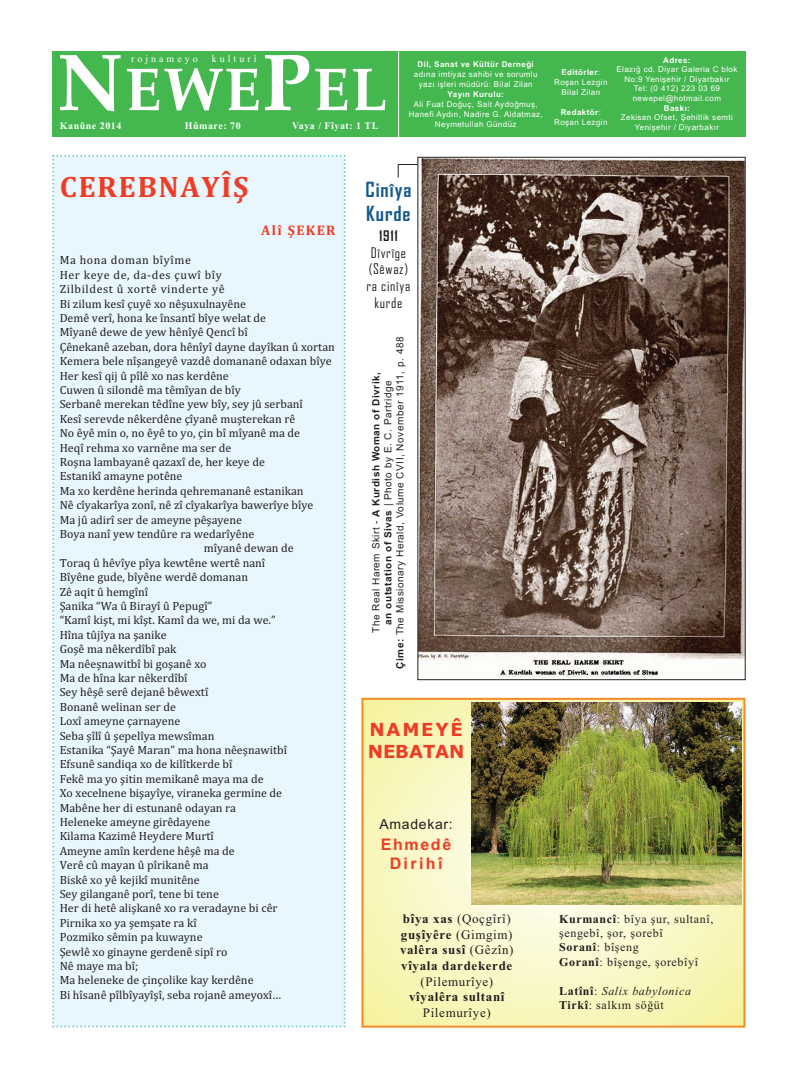
<style>
.page{position:relative;width:798px;height:1081px;background:#fff}
.page>*{position:absolute;margin:0;border:0;box-sizing:border-box;transform-origin:0 0}
.t1{font:700 60px "Palatino Linotype";color:#fff}
.t2{font:700 30px "Cambria";letter-spacing:.05em;color:#ef3c25}
.t3{font:700 20px/24px "Agency FB";letter-spacing:.05em;color:#145a8c}
.t4{font:700 18px/21.6px "Verdana";color:#ef3c25}
.t5{font:700 16px/19.2px "Arial";letter-spacing:.125em;color:#ef3c25;text-align:center}
.t6{font:14px/16.8px "Agency FB";letter-spacing:.05em;color:#231f20;text-align:center}
.t7{font:14px "Arial";letter-spacing:.05em;color:#231f20}
.t8{font:700 14px "Cambria";letter-spacing:.1em;color:#ef3c25}
.t9{font:700 14px "Agency FB";color:#231f20}
.t10{font:700 13px/15.6px "Times New Roman";letter-spacing:.05em;color:#231f20}
.t11{font:13px "Times New Roman";letter-spacing:.05em;color:#231f20}
.t12{font:12px "Cambria";color:#231f20}
.t13{font:12px/14.4px "Times New Roman";letter-spacing:.05em;color:#231f20}
.t14{font:12px "Cambria";letter-spacing:.05em;color:#231f20}
.t15{font:italic 12px/14.4px "Times New Roman";letter-spacing:.05em;color:#231f20}
.t16{font:10px/12px "Arial";letter-spacing:.05em;color:#231f20;text-align:center}
.t17{font:700 10px "Times New Roman";letter-spacing:.05em;color:#fff}
.t18{font:10px "Times New Roman";letter-spacing:.3em;color:#fff}
.t19{font:8px/10px "Arial";letter-spacing:.05em;color:#fff;text-align:center}
.t20{font:700 8px "Arial";letter-spacing:.05em;color:#fff}
.s1{font-size:80px}
.s2{font-weight:700}
.s3{font-weight:400}
.s4{font-weight:700;font-style:normal}
.s5{font-style:normal}
</style>
<div class="page">
<div style="left:52px;top:155px;width:293px;height:872px;background:#e8f6fd"></div>
<div style="left:53px;top:52px;width:693px;height:85px;background:#44b74f"></div>
<hr style="left:398px;top:52px;width:1px;height:85px;background:#fff">
<svg style="left:364px;top:701px;width:378px;height:324px"></svg>
<div style="left:361px;top:698px;width:384px;height:330px;border:2px solid #f28b2b"></div>
<img style="left:471px;top:702px;width:270px;height:203px">
<img style="left:419px;top:159px;width:324px;height:519px">
<svg style="left:397px;top:164px;width:20px;height:14px"></svg>
<p class="t18" style="left:131px;top:52px;width:68px">rojnameyo</p>
<p class="t18" style="left:212px;top:52px;width:46px">kulturî</p>
<h1 class="t1" style="left:57px;top:54px;width:332px"><span class="s1">N</span>EWE<span class="s1">P</span>EL</h1>
<p class="t17" style="left:60px;top:120px;width:63px">Kanûne 2014</p>
<p class="t17" style="left:185px;top:120px;width:57px">Hûmare: 70</p>
<p class="t17" style="left:292px;top:120px;width:88px">Vaya / Fîyat: 1 TL</p>
<p class="t20" style="left:417px;top:59px;width:118px">Dil, Sanat ve Kültür Derneği</p>
<p class="t19" style="left:414px;top:69px;width:125px">adına imtiyaz sahibi ve sorumlu yazı işleri müdürü: Bilal Zilan</p>
<p class="t20" style="left:447px;top:89px;width:58px">Yayın Kurulu:</p>
<p class="t19" style="left:408px;top:99px;width:136px">Ali Fuat Doğuç, Sait Aydoğmuş,<br>Hanefi Aydın, Nadire G. Aldatmaz,<br>Neymetullah Gündüz</p>
<p class="t19" style="left:554px;top:67px;width:55px"><span class="s2">Editörler</span>:<br>Roşan Lezgin<br>Bilal Zilan</p>
<p class="t19" style="left:554px;top:107px;width:55px"><span class="s2">Redaktör</span>:<br>Roşan Lezgin</p>
<p class="t20" style="left:663px;top:55px;width:29px">Adres:</p>
<p class="t19" style="left:616px;top:65px;width:122px;line-height:9.6px">Elazığ cd. Diyar Galeria C blok<br>No:9 Yenişehir / Diyarbakır<br>Tel: (0 412) 223 03 69 newepel@hotmail.com</p>
<p class="t20" style="left:664px;top:103px;width:28px">Baskı:</p>
<p class="t19" style="left:620px;top:113px;width:114px;line-height:9.6px">Zekisan Ofset, Şehitlik semti<br>Yenişehir / Diyarbakır</p>
<h2 class="t2" style="left:60px;top:169px;width:190px">CEREBNAYÎŞ</h2>
<p class="t8" style="left:261px;top:222px;width:76px">Alî ŞEKER</p>
<p class="t14" style="left:60px;top:253px;width:133px">Ma hona doman bîyîme</p>
<p class="t14" style="left:60px;top:268px;width:164px">Her keye de, da-des çuwî bîy</p>
<p class="t14" style="left:60px;top:282px;width:166px">Zilbildest û xortê vinderte yê</p>
<p class="t12" style="left:60px;top:296px;width:188px">Bi zilum kesî çuyê xo nêşuxulnayêne</p>
<p class="t12" style="left:60px;top:311px;width:208px">Demê verî, hona ke însantî bîye welat de</p>
<p class="t12" style="left:60px;top:325px;width:190px">Mîyanê dewe de yew hênîyê Qencî bî</p>
<p class="t12" style="left:60px;top:340px;width:277px">Çênekanê azeban, dora hênîyî dayne dayîkan û xortan</p>
<p class="t12" style="left:60px;top:354px;width:273px">Kemera bele nîşangeyê vazdê domananê odaxan bîye</p>
<p class="t12" style="left:60px;top:368px;width:171px">Her kesî qij û pîlê xo nas kerdêne</p>
<p class="t12" style="left:60px;top:383px;width:183px">Cuwen û silondê ma têmîyan de bîy</p>
<p class="t12" style="left:60px;top:397px;width:245px">Serbanê merekan têdîne yew bîy, sey jû serbanî</p>
<p class="t12" style="left:60px;top:412px;width:237px">Kesî serevde nêkerdêne çîyanê muşterekan rê</p>
<p class="t12" style="left:60px;top:426px;width:242px">No êyê min o, no êyê to yo, çin bî mîyanê ma de</p>
<p class="t12" style="left:60px;top:440px;width:173px">Heqî rehma xo varnêne ma ser de</p>
<p class="t12" style="left:60px;top:455px;width:207px">Roşna lambayanê qazaxî de, her keye de</p>
<p class="t12" style="left:60px;top:469px;width:124px">Estanikî amayne potêne</p>
<p class="t12" style="left:60px;top:484px;width:245px">Ma xo kerdêne herinda qehremananê estanikan</p>
<p class="t12" style="left:60px;top:498px;width:255px">Nê cîyakarîya zonî, nê zî cîyakarîya bawerîye bîye</p>
<p class="t12" style="left:60px;top:512px;width:184px">Ma jû adirî ser de ameyne pêşayene</p>
<p class="t12" style="left:60px;top:527px;width:196px">Boya nanî yew tendûre ra wedarîyêne</p>
<p class="t12" style="left:204px;top:541px;width:91px">mîyanê dewan de</p>
<p class="t12" style="left:60px;top:556px;width:207px">Toraq û hêvîye pîya kewtêne wertê nanî</p>
<p class="t12" style="left:60px;top:570px;width:190px">Bîyêne gude, bîyêne werdê domanan</p>
<p class="t12" style="left:60px;top:584px;width:90px">Zê aqit û hemgînî</p>
<p class="t12" style="left:60px;top:599px;width:154px">Şanika “Wa û Birayî û Pepugî”</p>
<p class="t12" style="left:60px;top:613px;width:217px">“Kamî kişt, mi kîşt. Kamî da we, mi da we.”</p>
<p class="t12" style="left:60px;top:628px;width:108px">Hîna tûjîya na şanike</p>
<p class="t12" style="left:60px;top:642px;width:118px">Goşê ma nêkerdîbî pak</p>
<p class="t12" style="left:60px;top:656px;width:148px">Ma nêeşnawitbî bi goşanê xo</p>
<p class="t12" style="left:60px;top:671px;width:129px">Ma de hîna kar nêkerdîbî</p>
<p class="t12" style="left:60px;top:685px;width:150px">Sey hêşê serê dejanê bêwextî</p>
<p class="t12" style="left:60px;top:700px;width:118px">Bonanê welinan ser de</p>
<p class="t12" style="left:60px;top:714px;width:122px">Loxî ameyne çarnayene</p>
<p class="t12" style="left:60px;top:728px;width:156px">Seba şîlî û şepelîya mewsîman</p>
<p class="t12" style="left:60px;top:743px;width:229px">Estanika “Şayê Maran” ma hona nêeşnawitbî</p>
<p class="t12" style="left:60px;top:757px;width:174px">Efsunê sandiqa xo de kilîtkerde bî</p>
<p class="t12" style="left:60px;top:772px;width:205px">Fekê ma yo şitin memikanê maya ma de</p>
<p class="t12" style="left:60px;top:786px;width:224px">Xo xecelnene bişayîye, viraneka germine de</p>
<p class="t12" style="left:60px;top:800px;width:178px">Mabêne her di estunanê odayan ra</p>
<p class="t12" style="left:60px;top:815px;width:152px">Heleneke ameyne girêdayene</p>
<p class="t12" style="left:60px;top:829px;width:156px">Kilama Kazimê Heydere Murtî</p>
<p class="t12" style="left:60px;top:844px;width:177px">Ameyne amîn kerdene hêşê ma de</p>
<p class="t12" style="left:60px;top:858px;width:150px">Verê cû mayan û pîrikanê ma</p>
<p class="t12" style="left:60px;top:872px;width:142px">Biskê xo yê kejikî munitêne</p>
<p class="t12" style="left:60px;top:887px;width:161px">Sey gilanganê porî, tene bi tene</p>
<p class="t12" style="left:60px;top:901px;width:219px">Her di hetê alişkanê xo ra veradayne bi cêr</p>
<p class="t12" style="left:60px;top:916px;width:138px">Pirnika xo ya şemşate ra kî</p>
<p class="t12" style="left:60px;top:930px;width:144px">Pozmiko sêmin pa kuwayne</p>
<p class="t12" style="left:60px;top:944px;width:169px">Şewlê xo ginayne gerdenê sipî ro</p>
<p class="t12" style="left:60px;top:959px;width:80px">Nê maye ma bî;</p>
<p class="t12" style="left:60px;top:973px;width:195px">Ma heleneke de çinçolike kay kerdêne</p>
<p class="t12" style="left:60px;top:988px;width:223px">Bi hîsanê pîlbîyayîşî, seba rojanê ameyoxî…</p>
<h3 class="t3" style="left:365px;top:179px;width:48px">Cinîya<br>Kurde</h3>
<p class="t9" style="left:379px;top:228px;width:20px">1911</p>
<p class="t6" style="left:366px;top:244px;width:45px">Dîvrîge (Sêwaz) ra cinîya kurde</p>
<p class="t16" style="left:370px;top:669px;width:333px;rotate:-90deg">The Real Harem Skirt - <span class="s2">A Kurdish Woman of Divrik,<br>an outstation of Sivas</span> | Photo by E. C. Partridge<br><span class="s2">Çime:</span> The Missionary Herald, Volume CVII, November 1911, p. 488</p>
<h3 class="t4" style="left:368px;top:719px;width:98px">NAMEYÊ<br>NEBATAN</h3>
<p class="t7" style="left:379px;top:816px;width:75px">Amadekar:</p>
<h3 class="t5" style="left:381px;top:834px;width:72px">Ehmedê<br>Dirihî</h3>
<p class="t10" style="left:400px;top:911px;width:115px">bîya xas <span class="s3">(Qoçgîrî) </span>guşîyêre <span class="s3">(Gimgim) </span>valêra susî <span class="s3">(Gêzîn) </span>vîyala dardekerde</p>
<p class="t11" style="left:420px;top:974px;width:74px">(Pilemurîye)</p>
<p class="t10" style="left:409px;top:989px;width:97px">vîyalêra sultanî</p>
<p class="t11" style="left:423px;top:1005px;width:69px">Pilemurîye)</p>
<p class="t13" style="left:559px;top:911px;width:156px"><span class="s2">Kurmancî</span>: bîya şur, sultanî, şengebî, şor, şorebî<br><span class="s2">Soranî</span>: bîşeng<br><span class="s2">Goranî</span>: bîşenge, şorebîyî</p>
<p class="t15" style="left:559px;top:983px;width:133px"><span class="s4">Latînî</span><span class="s5">:</span> Salix babylonica<br><span class="s4">Tirkî</span><span class="s5">: salkım söğüt</span></p>
</div>
